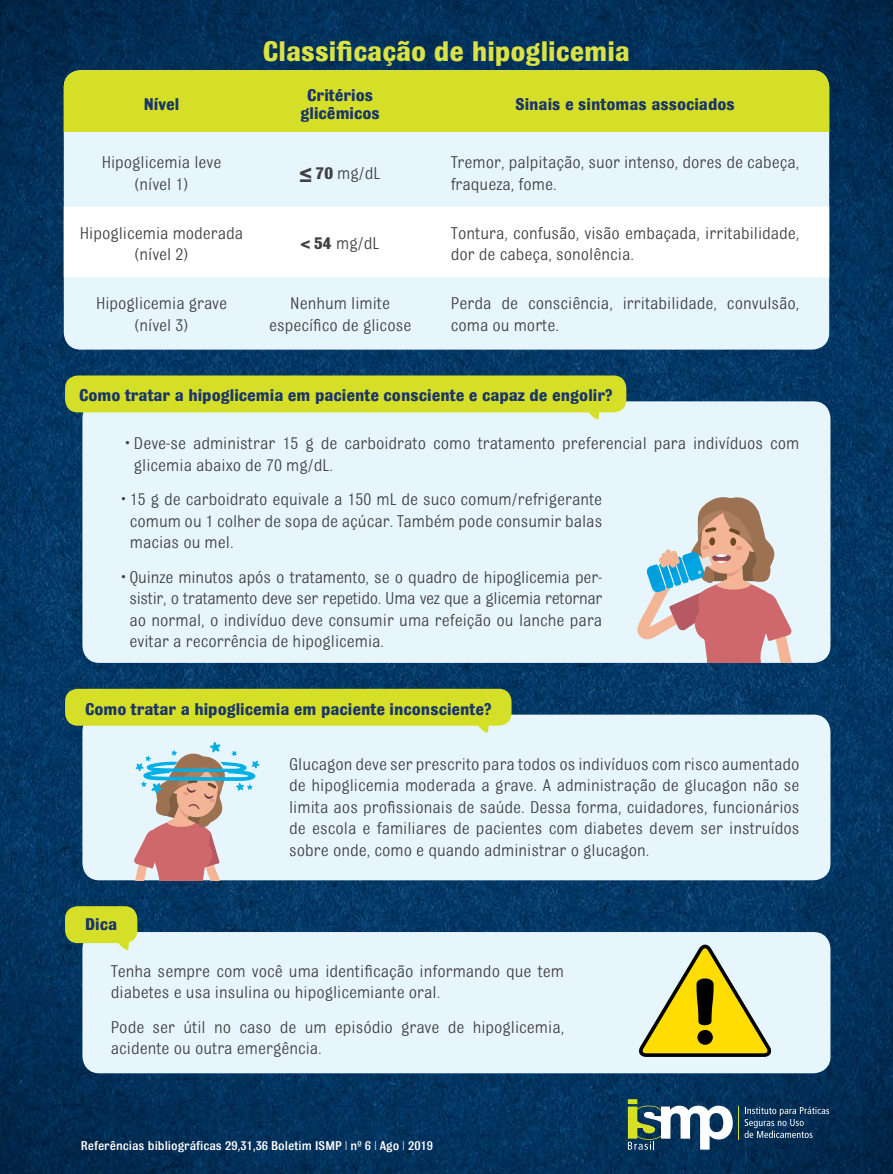
<style>
.page{position:relative;width:893px;height:1174px;background:#fff}
.page>*{position:absolute;margin:0;border:0;box-sizing:border-box;transform-origin:0 0}
.t1{font:700 30px "Bulldog";color:#dae244}
.t2{font:18px/21.6px "Bulldog";color:#414042}
.Subtiulo{font:700 18px/18px "Bulldog";color:#1b3668;text-align:center}
.SUBTITULO_QUADROS{font:500 13.5px "Bulldog";color:#fff}
.s1{font-weight:700}
</style>
<div class="page">
<img style="left:0;top:0;width:893px;height:1174px">
<div style="left:64px;top:70px;width:765px;height:279px;background:#e7f6fd;border-radius:17px"></div>
<div style="left:64px;top:70px;width:765px;height:61px;background:#d6df28"></div>
<div style="left:64px;top:207px;width:765px;height:70px;background:#fff"></div>
<div style="left:82px;top:401px;width:748px;height:262px;background:#e7f6fd;border-radius:17px"></div>
<div style="left:65px;top:375px;width:561px;height:37px;background:#d6df28;border-radius:13px"></div>
<svg style="left:636px;top:497px;width:160px;height:166px"></svg>
<svg style="left:587px;top:412px;width:13px;height:8px"></svg>
<div style="left:82px;top:714px;width:748px;height:166px;background:#e7f6fd;border-radius:17px"></div>
<div style="left:65px;top:689px;width:447px;height:36px;background:#d6df28;border-radius:13px"></div>
<svg style="left:476px;top:725px;width:13px;height:8px"></svg>
<svg style="left:134px;top:741px;width:126px;height:139px"></svg>
<div style="left:82px;top:932px;width:748px;height:141px;background:#e7f6fd;border-radius:17px"></div>
<div style="left:65px;top:906px;width:72px;height:37px;background:#d6df28;border-radius:13px"></div>
<svg style="left:117px;top:942px;width:12px;height:8px"></svg>
<svg style="left:639px;top:944px;width:133px;height:113px"></svg>
<svg style="left:628px;top:1099px;width:105px;height:50px"></svg>
<svg style="left:745px;top:1106px;width:84px;height:32px;background:#2a4e6f"></svg>
<hr style="left:738px;top:1105px;width:1px;height:34px;background:#d6df28">
<p class="t1" style="left:263px;top:36px;width:369px">Classificação de hipoglicemia</p>
<p class="Subtiulo" style="left:144px;top:95px;width:37px">Nível</p>
<p class="Subtiulo" style="left:300px;top:86px;width:81px">Critérios glicêmicos</p>
<p class="Subtiulo" style="left:515px;top:95px;width:221px">Sinais e sintomas associados</p>
<p class="t2" style="left:102px;top:151px;width:121px;text-align:center">Hipoglicemia leve (nível 1)</p>
<p class="t2" style="left:300px;top:162px;width:82px"><span class="s1">≤ 70</span> mg/dL</p>
<p class="t2" style="left:451px;top:151px;width:350px">Tremor, palpitação, suor intenso, dores de cabeça, fraqueza, fome.</p>
<p class="t2" style="left:80px;top:222px;width:165px;text-align:center">Hipoglicemia moderada (nível 2)</p>
<p class="t2" style="left:301px;top:233px;width:80px"><span class="s1">&lt; 54</span> mg/dL</p>
<p class="t2" style="left:451px;top:222px;width:350px">Tontura, confusão, visão embaçada, irritabilidade, dor de cabeça, sonolência.</p>
<p class="t2" style="left:96px;top:292px;width:133px;text-align:center">Hipoglicemia grave (nível 3)</p>
<p class="t2" style="left:269px;top:292px;width:144px;text-align:center">Nenhum limite específico de glicose</p>
<p class="t2" style="left:451px;top:292px;width:350px">Perda de consciência, irritabilidade, convulsão, coma ou morte.</p>
<p class="Subtiulo" style="left:79px;top:386px;width:535px">Como tratar a hipoglicemia em paciente consciente e capaz de engolir?</p>
<p class="t2" style="left:134px;top:432px;width:667px;text-indent:-8px">• Deve-se administrar 15 g de carboidrato como tratamento preferencial para indivíduos com glicemia abaixo de 70 mg/dL.</p>
<p class="t2" style="left:130px;top:488px;width:474px;text-align:justify;text-indent:-8px">• 15 g de carboidrato equivale a 150 mL de suco comum/refrigerante comum ou 1 colher de sopa de açúcar. Também pode consumir balas macias ou mel.</p>
<p class="t2" style="left:129px;top:566px;width:474px;text-align:justify;text-indent:-8px">• Quinze minutos após o tratamento, se o quadro de hipoglicemia per&shy;sistir, o tratamento deve ser repetido. Uma vez que a glicemia retornar ao normal, o indivíduo deve consumir uma refeição ou lanche para evitar a recorrência de hipoglicemia.</p>
<p class="Subtiulo" style="left:85px;top:699px;width:408px">Como tratar a hipoglicemia em paciente inconsciente?</p>
<p class="t2" style="left:289px;top:752px;width:512px;text-align:justify">Glucagon deve ser prescrito para todos os indivíduos com risco aumentado de hipoglicemia moderada a grave. A administração de glucagon não se limita aos profissionais de saúde. Dessa forma, cuidadores, funcionários de escola e familiares de pacientes com diabetes devem ser instruídos sobre onde, como e quando administrar o glucagon.</p>
<p class="Subtiulo" style="left:85px;top:915px;width:33px">Dica</p>
<p class="t2" style="left:111px;top:960px;width:455px">Tenha sempre com você uma identificação informando que tem diabetes e usa insulina ou hipoglicemiante oral.</p>
<p class="t2" style="left:111px;top:1016px;width:455px">Pode ser útil no caso de um episódio grave de hipoglicemia, acidente ou outra emergência.</p>
<p class="SUBTITULO_QUADROS" style="left:81px;top:1139px;width:354px">Referências bibliográficas 29,31,36 Boletim ISMP | nº 6 | Ago | 2019</p>
</div>
